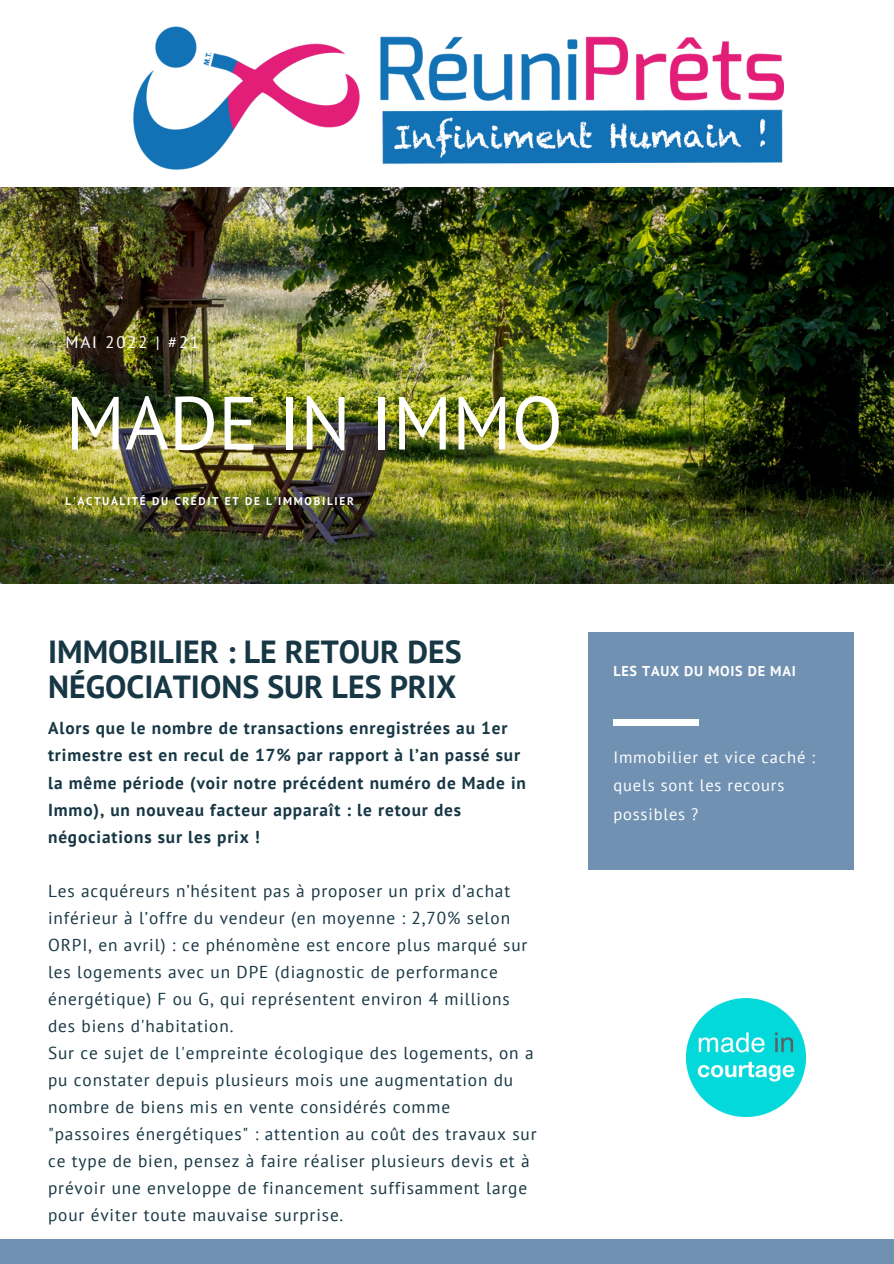
<style>
.page{position:relative;width:894px;height:1264px;background:#fff}
.page>*{position:absolute;margin:0;border:0;box-sizing:border-box;transform-origin:0 0}
.t1{font:75px "PT Sans";color:#fff}
.t2{font:700 31.95px/35px "PT Sans";color:#173744}
.t3{font:17.25px/27px "PT Sans";letter-spacing:.05em;color:#173744}
.t4{font:700 17.25px/27px "PT Sans";letter-spacing:.05em;color:#173744}
.t5{font:16.5px/28.2px "PT Sans";letter-spacing:.05em;color:#fff}
.t6{font:16.5px "PT Sans";letter-spacing:.12em;color:#fff}
.t7{font:700 14.25px "PT Sans";letter-spacing:.05em;color:#fff}
.t8{font:700 11.25px "PT Sans";letter-spacing:.15em;color:#fff}
</style>
<div class="page">
<img style="left:0;top:187px;width:893px;height:396px">
<div style="left:0;top:1239px;width:893px;height:24px;background:#7191b2"></div>
<div style="left:587px;top:632px;width:266px;height:238px;background:#7191b2"></div>
<div style="left:613px;top:719px;width:85px;height:7px;background:#fff"></div>
<img style="left:686px;top:998px;width:119px;height:118px">
<img style="left:133px;top:26px;width:650px;height:144px">
<p class="t6" style="left:66px;top:331px;width:135px">MAI 2022 | #21</p>
<p class="t1" style="left:66px;top:373px;width:498px">MADE IN IMMO</p>
<p class="t8" style="left:66px;top:494px;width:289px">L'ACTUALITÉ DU CRÉDIT ET DE L'IMMOBILIER</p>
<p class="t2" style="left:48px;top:633px;width:415px">IMMOBILIER : LE RETOUR DES<br>NÉGOCIATIONS SUR LES PRIX</p>
<p class="t4" style="left:48px;top:714px;width:479px">Alors que le nombre de transactions enregistrées au 1er trimestre est en recul de 17% par rapport à l’an passé sur la même période (voir notre précédent numéro de Made in Immo), un nouveau facteur apparaît : le retour des négociations sur les prix !</p>
<p class="t3" style="left:48px;top:876px;width:480px">Les acquéreurs n’hésitent pas à proposer un prix d’achat inférieur à l’offre du vendeur (en moyenne : 2,70% selon ORPI, en avril) : ce phénomène est encore plus marqué sur les logements avec un DPE (diagnostic de performance énergétique) F ou G, qui représentent environ 4 millions des biens d'habitation.</p>
<p class="t3" style="left:48px;top:1038px;width:490px">Sur ce sujet de l'empreinte écologique des logements, on a pu constater depuis plusieurs mois une augmentation du nombre de biens mis en vente considérés comme<br>"passoires énergétiques" : attention au coût des travaux sur ce type de bien, pensez à faire réaliser plusieurs devis et à prévoir une enveloppe de financement suffisamment large pour éviter toute mauvaise surprise.</p>
<p class="t7" style="left:613px;top:661px;width:184px">LES TAUX DU MOIS DE MAI</p>
<p class="t5" style="left:613px;top:743px;width:203px">Immobilier et vice caché : quels sont les recours possibles ?</p>
</div>
